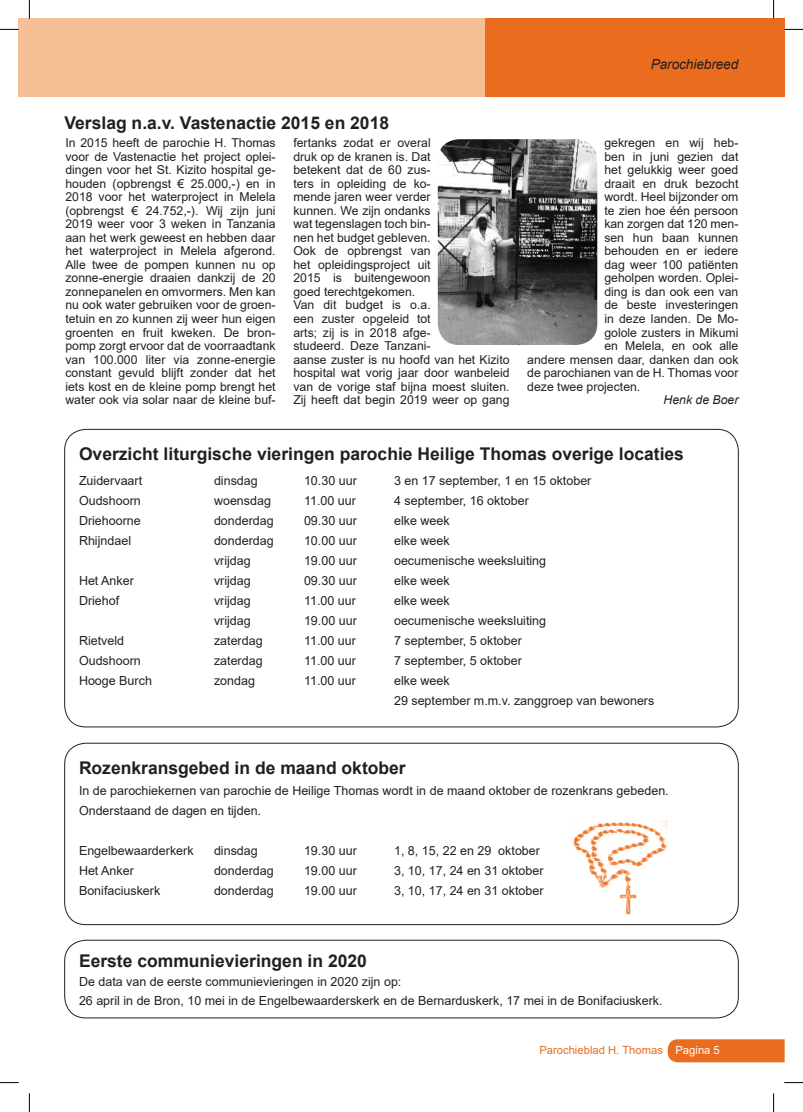
<style>
.page{position:relative;width:803px;height:1112px;background:#fff}
.page>*{position:absolute;margin:0;border:0;box-sizing:border-box;transform-origin:0 0}
.t1{font:700 17.5px "Arial";color:#231f20}
.t2{font:italic 13.75px "Arial";letter-spacing:-.01em;color:#231f20}
.t3{font:12.5px/20px "Arial";color:#231f20}
.t4{font:12.25px/13.5px "Arial";color:#231f20;text-align:justify}
.t5{font:italic 12.25px "Arial";color:#231f20}
.t6{font:11.25px "Arial";color:#ea6d1f}
.s1{color:#fff}
</style>
<div class="page">
<div style="left:19px;top:19px;width:473px;height:78px;background:#f7bf96"></div>
<div style="left:485px;top:19px;width:299px;height:78px;background:#ea6d1f"></div>
<div style="left:668px;top:1039px;width:116px;height:23px;background:#ea6d1f"></div>
<img style="left:438px;top:139px;width:159px;height:206px">
<div style="left:65px;top:742px;width:673px;height:182px;border:1px solid #231f20;border-radius:21px"></div>
<div style="left:65px;top:939px;width:673px;height:78px;border:1px solid #231f20;border-radius:21px"></div>
<img style="left:573px;top:820px;width:94px;height:94px">
<svg style="left:0;top:29px;width:19px;height:1px"></svg>
<svg style="left:784px;top:29px;width:19px;height:1px"></svg>
<svg style="left:0;top:1082px;width:19px;height:1px"></svg>
<svg style="left:784px;top:1082px;width:19px;height:1px"></svg>
<svg style="left:29px;top:0;width:1px;height:19px"></svg>
<svg style="left:29px;top:1093px;width:1px;height:18px"></svg>
<svg style="left:773px;top:0;width:1px;height:19px"></svg>
<svg style="left:773px;top:1093px;width:1px;height:18px"></svg>
<p class="t2" style="left:651px;top:55px;width:89px">Parochiebreed</p>
<h1 class="t1" style="left:65px;top:110px;width:326px">Verslag n.a.v. Vastenactie 2015 en 2018</h1>
<p class="t4" style="left:65px;top:136px;width:212px">In 2015 heeft de parochie H. Thomas voor de Vastenactie het project oplei&shy;dingen voor het St. Kizito hospital ge&shy;houden (opbrengst € 25.000,-) en in 2018 voor het waterproject in Melela (opbrengst € 24.752,-). Wij zijn juni 2019 weer voor 3 weken in Tanzania aan het werk geweest en hebben daar het waterproject in Melela afgerond.<br>Alle twee de pompen kunnen nu op zonne-energie draaien dankzij de 20 zonnepanelen en omvormers. Men kan nu ook water gebruiken voor de groen&shy;tetuin en zo kunnen zij weer hun eigen groenten en fruit kweken. De bron&shy;pomp zorgt ervoor dat de voorraadtank van 100.000 liter via zonne-energie constant gevuld blijft zonder dat het iets kost en de kleine pomp brengt het water ook via solar naar de kleine buf-</p>
<p class="t4" style="left:293px;top:136px;width:218px;text-align:left">fertanks zodat er overal<br>druk op de kranen is. Dat<br>betekent dat de 60 zus-<br>ters in opleiding de ko-<br>mende jaren weer verder<br>kunnen. We zijn ondanks<br>wat tegenslagen toch bin-<br>nen het budget gebleven.<br>Ook de opbrengst van<br>het opleidingsproject uit<br>2015 is buitengewoon<br>goed terechtgekomen.<br>Van dit budget is o.a.<br>een zuster opgeleid tot<br>arts; zij is in 2018 afge-<br>studeerd. Deze Tanzani-<br>aanse zuster is nu hoofd van het Kizito hospital wat vorig jaar door wanbeleid van de vorige staf bijna moest sluiten.<br>Zij heeft dat begin 2019 weer op gang</p>
<p class="t4" style="left:604px;top:136px;width:136px">gekregen en wij heb-</p>
<p class="t4" style="left:604px;top:150px;width:136px">ben in juni gezien dat</p>
<p class="t4" style="left:604px;top:163px;width:136px">het gelukkig weer goed</p>
<p class="t4" style="left:604px;top:177px;width:136px">draait en druk bezocht</p>
<p class="t4" style="left:604px;top:190px;width:136px">wordt. Heel bijzonder om</p>
<p class="t4" style="left:604px;top:204px;width:136px">te zien hoe één persoon</p>
<p class="t4" style="left:604px;top:217px;width:136px">kan zorgen dat 120 men-</p>
<p class="t4" style="left:604px;top:231px;width:136px">sen hun baan kunnen</p>
<p class="t4" style="left:604px;top:244px;width:136px">behouden en er iedere</p>
<p class="t4" style="left:604px;top:258px;width:136px">dag weer 100 patiënten</p>
<p class="t4" style="left:604px;top:271px;width:136px">geholpen worden. Oplei-</p>
<p class="t4" style="left:604px;top:285px;width:136px">ding is dan ook een van</p>
<p class="t4" style="left:604px;top:298px;width:136px">de beste investeringen</p>
<p class="t4" style="left:604px;top:312px;width:136px">in deze landen. De Mo-</p>
<p class="t4" style="left:604px;top:325px;width:136px">golole zusters in Mikumi</p>
<p class="t4" style="left:604px;top:339px;width:136px">en Melela, en ook alle</p>
<p class="t4" style="left:527px;top:352px;width:213px">andere mensen daar, danken dan ook</p>
<p class="t4" style="left:527px;top:366px;width:213px">de parochianen van de H. Thomas voor</p>
<p class="t4" style="left:527px;top:379px;width:115px">deze twee projecten.</p>
<p class="t5" style="left:663px;top:392px;width:76px">Henk de Boer</p>
<h1 class="t1" style="left:79px;top:441px;width:606px">Overzicht liturgische vieringen parochie Heilige Thomas overige locaties</h1>
<p class="t3" style="left:79px;top:470px;width:65px">Zuidervaart</p>
<p class="t3" style="left:214px;top:470px;width:45px">dinsdag</p>
<p class="t3" style="left:304px;top:470px;width:54px">10.30 uur</p>
<p class="t3" style="left:394px;top:470px;width:199px">3 en 17 september, 1 en 15 oktober</p>
<p class="t3" style="left:79px;top:490px;width:63px">Oudshoorn</p>
<p class="t3" style="left:214px;top:490px;width:58px">woensdag</p>
<p class="t3" style="left:304px;top:490px;width:53px">11.00 uur</p>
<p class="t3" style="left:394px;top:490px;width:136px">4 september, 16 oktober</p>
<p class="t3" style="left:79px;top:510px;width:63px">Driehoorne</p>
<p class="t3" style="left:214px;top:510px;width:61px">donderdag</p>
<p class="t3" style="left:304px;top:510px;width:54px">09.30 uur</p>
<p class="t3" style="left:394px;top:510px;width:57px">elke week</p>
<p class="t3" style="left:79px;top:530px;width:54px">Rhijndael</p>
<p class="t3" style="left:214px;top:530px;width:61px">donderdag</p>
<p class="t3" style="left:304px;top:530px;width:54px">10.00 uur</p>
<p class="t3" style="left:394px;top:530px;width:57px">elke week</p>
<p class="t3" style="left:214px;top:550px;width:38px">vrijdag</p>
<p class="t3" style="left:304px;top:550px;width:54px">19.00 uur</p>
<p class="t3" style="left:394px;top:550px;width:154px">oecumenische weeksluiting</p>
<p class="t3" style="left:79px;top:570px;width:56px">Het Anker</p>
<p class="t3" style="left:214px;top:570px;width:38px">vrijdag</p>
<p class="t3" style="left:304px;top:570px;width:54px">09.30 uur</p>
<p class="t3" style="left:394px;top:570px;width:57px">elke week</p>
<p class="t3" style="left:79px;top:590px;width:42px">Driehof</p>
<p class="t3" style="left:214px;top:590px;width:38px">vrijdag</p>
<p class="t3" style="left:304px;top:590px;width:53px">11.00 uur</p>
<p class="t3" style="left:394px;top:590px;width:57px">elke week</p>
<p class="t3" style="left:214px;top:610px;width:38px">vrijdag</p>
<p class="t3" style="left:304px;top:610px;width:54px">19.00 uur</p>
<p class="t3" style="left:394px;top:610px;width:154px">oecumenische weeksluiting</p>
<p class="t3" style="left:79px;top:630px;width:47px">Rietveld</p>
<p class="t3" style="left:214px;top:630px;width:50px">zaterdag</p>
<p class="t3" style="left:304px;top:630px;width:53px">11.00 uur</p>
<p class="t3" style="left:394px;top:630px;width:129px">7 september, 5 oktober</p>
<p class="t3" style="left:79px;top:650px;width:63px">Oudshoorn</p>
<p class="t3" style="left:214px;top:650px;width:50px">zaterdag</p>
<p class="t3" style="left:304px;top:650px;width:53px">11.00 uur</p>
<p class="t3" style="left:394px;top:650px;width:129px">7 september, 5 oktober</p>
<p class="t3" style="left:79px;top:670px;width:74px">Hooge Burch</p>
<p class="t3" style="left:214px;top:670px;width:43px">zondag</p>
<p class="t3" style="left:304px;top:670px;width:53px">11.00 uur</p>
<p class="t3" style="left:394px;top:670px;width:262px">elke week<br>29 september m.m.v. zanggroep van bewoners</p>
<h1 class="t1" style="left:79px;top:754px;width:328px">Rozenkransgebed in de maand oktober</h1>
<p class="t3" style="left:79px;top:779px;width:591px">In de parochiekernen van parochie de Heilige Thomas wordt in de maand oktober de rozenkrans gebeden.<br>Onderstaand de dagen en tijden.</p>
<p class="t3" style="left:79px;top:839px;width:116px">Engelbewaarderkerk</p>
<p class="t3" style="left:214px;top:839px;width:45px">dinsdag</p>
<p class="t3" style="left:304px;top:839px;width:54px">19.30 uur</p>
<p class="t3" style="left:394px;top:839px;width:147px">1, 8, 15, 22 en 29 oktober</p>
<p class="t3" style="left:79px;top:859px;width:56px">Het Anker</p>
<p class="t3" style="left:214px;top:859px;width:61px">donderdag</p>
<p class="t3" style="left:304px;top:859px;width:54px">19.00 uur</p>
<p class="t3" style="left:394px;top:859px;width:151px">3, 10, 17, 24 en 31 oktober</p>
<p class="t3" style="left:79px;top:879px;width:83px">Bonifaciuskerk</p>
<p class="t3" style="left:214px;top:879px;width:61px">donderdag</p>
<p class="t3" style="left:304px;top:879px;width:54px">19.00 uur</p>
<p class="t3" style="left:394px;top:879px;width:151px">3, 10, 17, 24 en 31 oktober</p>
<h1 class="t1" style="left:79px;top:948px;width:289px">Eerste communievieringen in 2020</h1>
<p class="t3" style="left:79px;top:971px;width:585px;line-height:18.8px">De data van de eerste communievieringen in 2020 zijn op:<br>26 april in de Bron, 10 mei in de Engelbewaarderskerk en de Bernarduskerk, 17 mei in de Bonifaciuskerk.</p>
<p class="t6" style="left:539px;top:1042px;width:182px">Parochieblad H. Thomas <span class="s1">Pagina 5</span></p>
</div>
